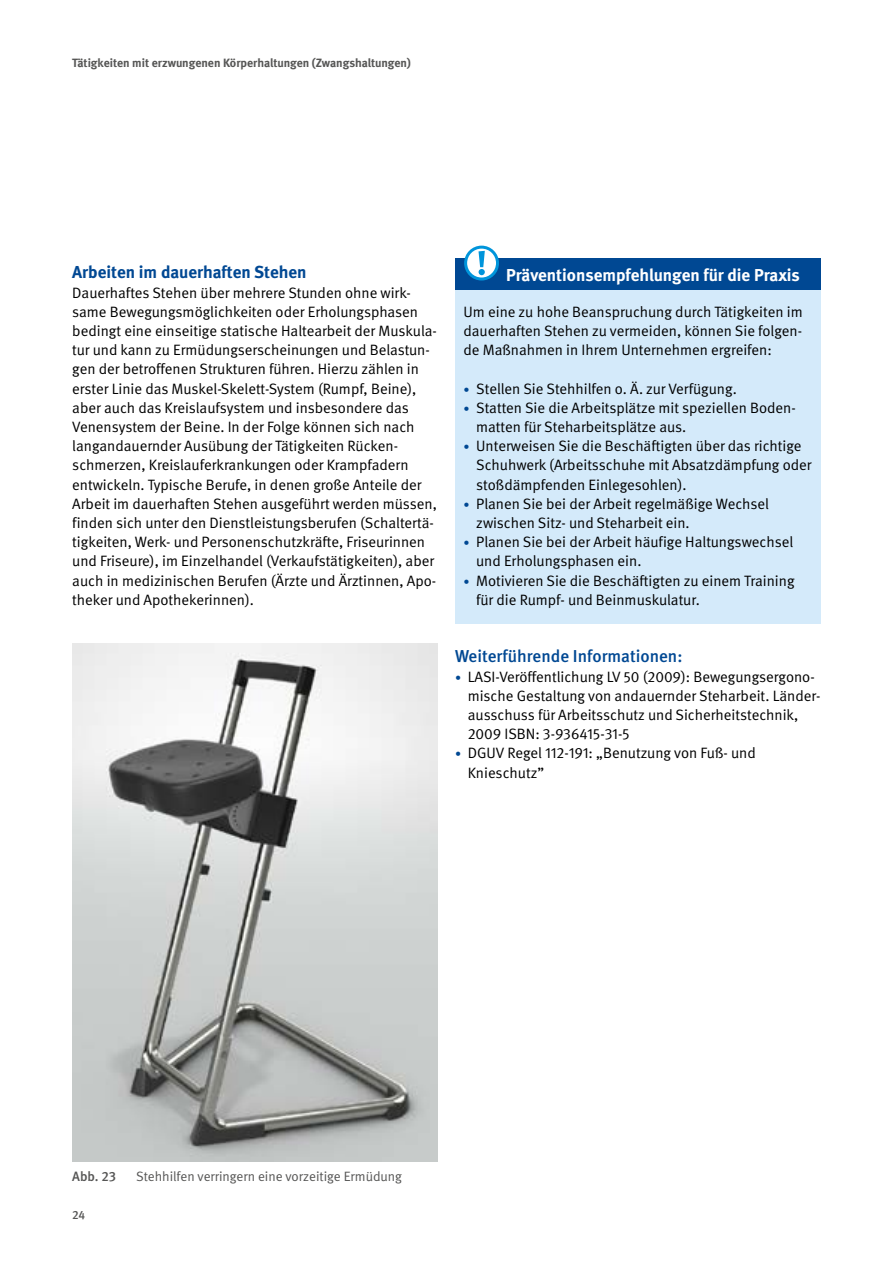
<style>
.page{position:relative;width:893px;height:1263px;background:#fff}
.page>*{position:absolute;margin:0;border:0;box-sizing:border-box;transform-origin:0 0}
.t1{font:700 17.25px "DGUV Meta";color:#fff}
.t2{font:500 17.25px "DGUV Meta";color:#004893}
.t3{font:700 17.25px "DGUV Meta";color:#004893}
.t4{font:15px/19.2px "DGUV Meta";color:#000}
.t5{font:13.5px "DGUV Meta";color:#565655}
.t6{font:500 13.5px "DGUV Meta";color:#565655}
.t7{font:700 12px "DGUV Meta";color:#565655}
.t8{font:500 12px "DGUV Meta";color:#565655}
.s1{font-size:12px;color:#004893}
</style>
<div class="page">
<img style="left:72px;top:643px;width:366px;height:519px">
<div style="left:455px;top:259px;width:366px;height:365px;background:#d4eafa"></div>
<div style="left:455px;top:259px;width:366px;height:31px;background:#004893"></div>
<div style="left:466px;top:247px;width:31px;height:32px;background:#fff;border-radius:50%"></div>
<div style="left:464px;top:246px;width:35px;height:34px;border:3px solid #0095db;border-radius:50%"></div>
<svg style="left:478px;top:251px;width:7px;height:24px"></svg>
<p class="t7" style="left:72px;top:56px;width:340px">Tätigkeiten mit erzwungenen Körperhaltungen (Zwangshaltungen)</p>
<p class="t3" style="left:72px;top:262px;width:236px">Arbeiten im dauerhaften Stehen</p>
<p class="t4" style="left:72px;top:283px;width:366px">Dauerhaftes Stehen über mehrere Stunden ohne wirk&shy;same Bewegungsmöglichkeiten oder Erholungsphasen bedingt eine einseitige statische Haltearbeit der Muskula&shy;tur und kann zu Ermüdungserscheinungen und Belastun&shy;gen der betroffenen Strukturen führen. Hierzu zählen in erster Linie das Muskel-Skelett-System (Rumpf, Beine), aber auch das Kreislaufsystem und insbesondere das Venensystem der Beine. In der Folge können sich nach langandauernder Ausübung der Tätigkeiten Rücken&shy;schmerzen, Kreislauferkrankungen oder Krampfadern entwickeln. Typische Berufe, in denen große Anteile der Arbeit im dauerhaften Stehen ausgeführt werden müssen, finden sich unter den Dienstleistungsberufen (Schaltertä&shy;tigkeiten, Werk- und Personenschutzkräfte, Friseurinnen und Friseure), im Einzelhandel (Verkaufstätigkeiten), aber auch in medizinischen Berufen (Ärzte und Ärztinnen, Apo&shy;theker und Apothekerinnen).</p>
<p class="t1" style="left:506px;top:264px;width:295px">Präventionsempfehlungen für die Praxis</p>
<p class="t4" style="left:463px;top:302px;width:341px;text-align:justify">Um eine zu hohe Beanspruchung durch Tätigkeiten im dauerhaften Stehen zu vermeiden, können Sie folgen&shy;de Maßnahmen in Ihrem Unternehmen ergreifen:</p>
<p class="t4" style="left:463px;top:379px;width:275px"><span class="s1">•</span> Stellen Sie Stehhilfen o. Ä. zur Verfügung.</p>
<p class="t4" style="left:476px;top:398px;width:321px;text-indent:-13px"><span class="s1">•</span> Statten Sie die Arbeitsplätze mit speziellen Boden&shy;matten für Steharbeitsplätze aus.</p>
<p class="t4" style="left:476px;top:437px;width:337px;text-indent:-13px"><span class="s1">•</span> Unterweisen Sie die Beschäftigten über das richtige<br>Schuhwerk (Arbeitsschuhe mit Absatzdämpfung oder stoßdämpfenden Einlegesohlen).</p>
<p class="t4" style="left:476px;top:494px;width:294px;text-indent:-13px"><span class="s1">•</span> Planen Sie bei der Arbeit regelmäßige Wechsel zwischen Sitz- und Steharbeit ein.</p>
<p class="t4" style="left:476px;top:533px;width:319px;text-indent:-13px"><span class="s1">•</span> Planen Sie bei der Arbeit häufige Haltungswechsel und Erholungsphasen ein.</p>
<p class="t4" style="left:476px;top:571px;width:320px;text-indent:-13px"><span class="s1">•</span> Motivieren Sie die Beschäftigten zu einem Training für die Rumpf- und Beinmuskulatur.</p>
<p class="t2" style="left:455px;top:646px;width:229px">Weiterführende Informationen:</p>
<p class="t4" style="left:468px;top:667px;width:354px;text-indent:-13px"><span class="s1">•</span> LASI-Veröffentlichung LV 50 (2009): Bewegungsergono&shy;mische Gestaltung von andauernder Steharbeit. Länder&shy;ausschuss für Arbeitsschutz und Sicherheitstechnik, 2009 ISBN: 3-936415-31-5</p>
<p class="t4" style="left:468px;top:744px;width:289px;text-indent:-13px"><span class="s1">•</span> DGUV Regel 112-191: „Benutzung von Fuß- und<br>Knieschutz”</p>
<p class="t6" style="left:72px;top:1168px;width:45px">Abb. 23</p>
<p class="t5" style="left:136px;top:1168px;width:267px">Stehhilfen verringern eine vorzeitige Ermüdung</p>
<p class="t8" style="left:72px;top:1208px;width:14px">24</p>
</div>
